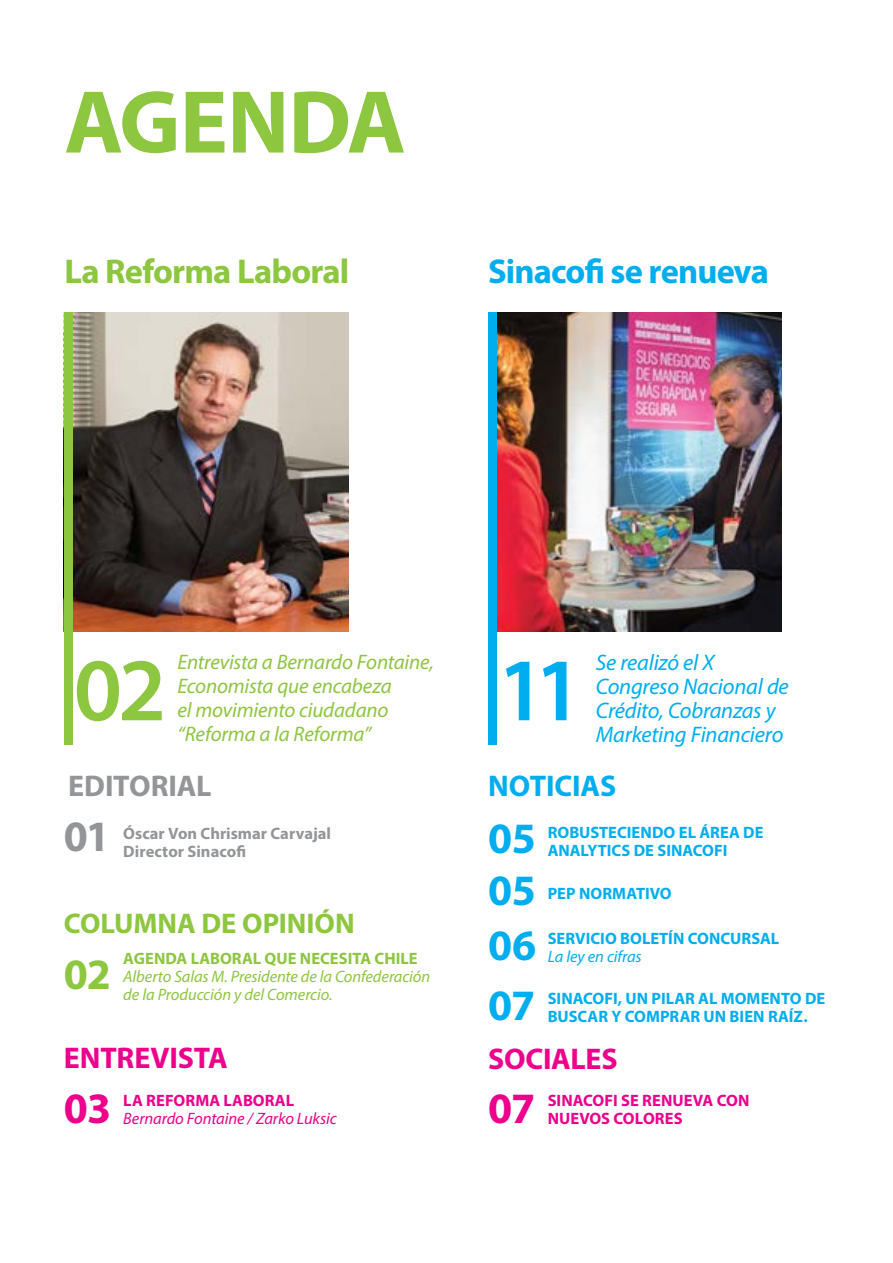
<style>
.page{position:relative;width:893px;height:1263px;background:#fff}
.page>*{position:absolute;margin:0;border:0;box-sizing:border-box;transform-origin:0 0}
.t1{font:700 90px "Myriad Pro";letter-spacing:-.01em;color:#8dc63f}
.t2{font:600 90px "Myriad Pro";color:#8dc63f}
.t3{font:600 90px "Myriad Pro";color:#00aeef}
.t4{font:700 43.5px "Myriad Pro";letter-spacing:-.015em;color:#00aeef}
.t5{font:700 43.5px "Myriad Pro";color:#ec008c}
.t6{font:700 43.5px "Myriad Pro";color:#939598}
.t7{font:700 43.5px "Myriad Pro";color:#8dc63f}
.t8{font:700 34.5px "Myriad Pro";letter-spacing:-.025em;color:#00aeef}
.t9{font:700 34.5px "Myriad Pro";letter-spacing:-.025em;color:#8dc63f}
.t10{font:700 30px "Myriad Pro";letter-spacing:-.01em;color:#ec008c}
.t11{font:700 30px "Myriad Pro";letter-spacing:-.005em;color:#939598}
.t12{font:700 30px "Myriad Pro";letter-spacing:-.01em;color:#00aeef}
.t13{font:700 28.5px "Myriad Pro";color:#8dc63f}
.t14{font:italic 22.5px/24px "Myriad Pro";letter-spacing:-.01em;color:#00aeef}
.t15{font:italic 21px/24px "Myriad Pro";letter-spacing:-.01em;color:#8dc63f}
.t16{font:700 16.5px/18px "Myriad Pro";color:#00aeef}
.t17{font:italic 16.5px/18px "Myriad Pro";letter-spacing:-.005em;color:#8dc63f}
.t18{font:700 16.5px/18px "Myriad Pro";letter-spacing:.005em;color:#ec008c}
.t19{font:700 16.5px/18px "Myriad Pro";color:#939598}
.t20{font:700 16.5px "Myriad Pro";color:#8dc63f}
.t21{font:italic 16.5px "Myriad Pro";letter-spacing:-.005em;color:#ec008c}
.t22{font:italic 16.5px "Myriad Pro";letter-spacing:-.005em;color:#00aeef}
</style>
<div class="page">
<img style="left:72px;top:312px;width:277px;height:319px">
<img style="left:497px;top:312px;width:285px;height:319px">
<div style="left:64px;top:312px;width:8px;height:433px;background:#8dc63f"></div>
<div style="left:488px;top:312px;width:9px;height:433px;background:#00aeef"></div>
<h1 class="t1" style="left:64px;top:64px;width:343px">AGENDA</h1>
<h3 class="t9" style="left:64px;top:249px;width:286px">La Reforma Laboral</h3>
<h3 class="t8" style="left:488px;top:249px;width:282px">Sinacofi se renueva</h3>
<h1 class="t2" style="left:74px;top:633px;width:94px">02</h1>
<p class="t15" style="left:178px;top:650px;width:258px">Entrevista a Bernardo Fontaine,<br>Economista que encabeza<br>el movimiento ciudadano “Reforma a la Reforma”</p>
<h1 class="t3" style="left:497px;top:633px;width:87px">11</h1>
<h3 class="t14" style="left:596px;top:650px;width:194px">Se realizó el X<br>Congreso Nacional de<br>Crédito, Cobranzas y<br>Marketing Financiero</h3>
<h3 class="t11" style="left:68px;top:766px;width:145px">EDITORIAL</h3>
<h3 class="t12" style="left:488px;top:766px;width:130px">NOTICIAS</h3>
<h2 class="t6" style="left:64px;top:808px;width:48px">01</h2>
<p class="t19" style="left:123px;top:824px;width:209px">Óscar Von Chrismar Carvajal<br>Director Sinacofi</p>
<p class="t16" style="left:548px;top:823px;width:217px">ROBUSTECIENDO EL ÁREA DE<br>ANALYTICS DE SINACOFI</p>
<h2 class="t4" style="left:488px;top:810px;width:49px">05</h2>
<h2 class="t4" style="left:488px;top:862px;width:49px">05</h2>
<p class="t16" style="left:548px;top:883px;width:126px">PEP NORMATIVO</p>
<h3 class="t13" style="left:64px;top:905px;width:292px">COLUMNA DE OPINIÓN</h3>
<h2 class="t7" style="left:64px;top:946px;width:49px">02</h2>
<p class="t20" style="left:123px;top:947px;width:296px">AGENDA LABORAL QUE NECESITA CHILE</p>
<p class="t17" style="left:123px;top:967px;width:308px">Alberto Salas M. Presidente de la Confederación de la Producción y del Comercio.</p>
<h2 class="t4" style="left:488px;top:917px;width:50px">06</h2>
<h2 class="t4" style="left:488px;top:976px;width:49px">07</h2>
<p class="t16" style="left:548px;top:929px;width:233px">SERVICIO BOLETÍN CONCURSAL</p>
<p class="t22" style="left:548px;top:946px;width:95px">La ley en cifras</p>
<p class="t16" style="left:548px;top:989px;width:279px">SINACOFI, UN PILAR AL MOMENTO DE<br>BUSCAR Y COMPRAR UN BIEN RAÍZ.</p>
<h3 class="t10" style="left:64px;top:1038px;width:166px">ENTREVISTA</h3>
<h3 class="t10" style="left:488px;top:1039px;width:131px">SOCIALES</h3>
<h2 class="t5" style="left:64px;top:1080px;width:49px">03</h2>
<h2 class="t5" style="left:488px;top:1080px;width:49px">07</h2>
<p class="t18" style="left:123px;top:1091px;width:172px">LA REFORMA LABORAL</p>
<p class="t21" style="left:123px;top:1109px;width:215px">Bernardo Fontaine / Zarko Luksic</p>
<p class="t18" style="left:548px;top:1091px;width:203px">SINACOFI SE RENUEVA CON<br>NUEVOS COLORES</p>
</div>
